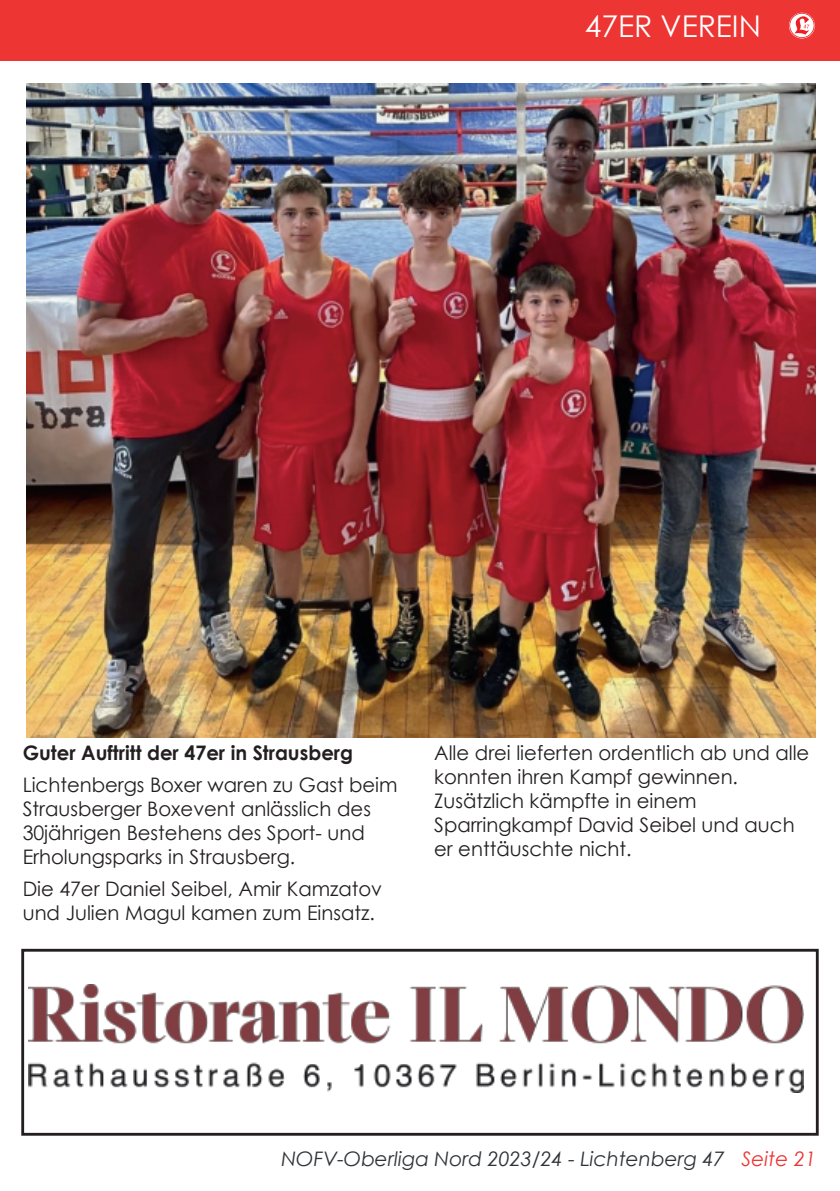
<style>
.page{position:relative;width:840px;height:1191px;background:#fff}
.page>*{position:absolute;margin:0;border:0;box-sizing:border-box;transform-origin:0 0}
.t1{font:30px "Century Gothic";color:#fff}
.t2{font:20px/24px "Century Gothic";color:#231f20}
.t3{font:italic 20px "Century Gothic";color:#2f3336}
.t4{font:700 20px "Century Gothic";color:#231f20}
.s1{color:#ed3533}
</style>
<div class="page">
<div style="left:0;top:0;width:839px;height:61px;background:#ed3533"></div>
<svg style="left:789px;top:13px;width:25px;height:25px"></svg>
<img style="left:28px;top:984px;width:774px;height:108px">
<div style="left:21px;top:948px;width:797px;height:187px;border:3px solid #231f20"></div>
<img style="left:27px;top:83px;width:787px;height:654px">
<h1 class="t1" style="left:584px;top:7px;width:177px">47ER VEREIN</h1>
<p class="t4" style="left:23px;top:740px;width:332px">Guter Auftritt der 47er in Strausberg</p>
<p class="t2" style="left:23px;top:772px;width:376px">Lichtenbergs Boxer waren zu Gast beim Strausberger Boxevent anlässlich des 30jährigen Bestehens des Sport- und Erholungsparks in Strausberg.</p>
<p class="t2" style="left:23px;top:876px;width:360px">Die 47er Daniel Seibel, Amir Kamzatov und Julien Magul kamen zum Einsatz.</p>
<p class="t2" style="left:434px;top:740px;width:376px">Alle drei lieferten ordentlich ab und alle konnten ihren Kampf gewinnen.<br>Zusätzlich kämpfte in einem<br>Sparringkampf David Seibel und auch er enttäuschte nicht.</p>
<p class="t3" style="left:281px;top:1145px;width:536px">NOFV-Oberliga Nord 2023/24 - Lichtenberg 47 <span class="s1">Seite 21</span></p>
</div>
